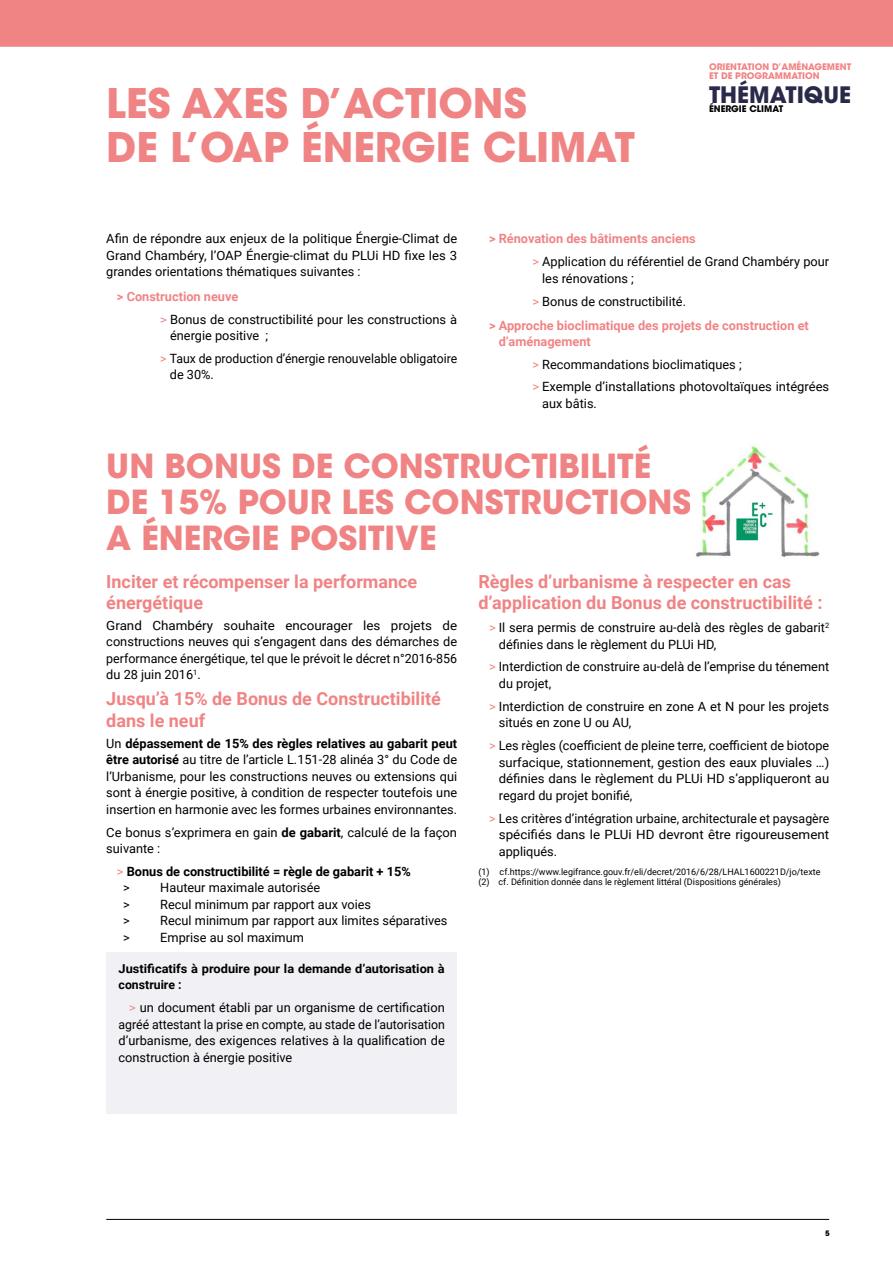
<style>
.page{position:relative;width:893px;height:1263px;background:#fff}
.page>*{position:absolute;margin:0;border:0;box-sizing:border-box;transform-origin:0 0}
.t1{font:700 40.5px "ITC Avant Garde Std";color:#f08485}
.t2{font:700 33px "ITC Avant Garde Std";color:#f08485}
.t3{font:700 22.5px "ITC Avant Garde Std";color:#2a2949}
.INTER_2{font:700 18px/21.6px "Roboto";color:#f08485}
.TEXTE{font:12.75px/16.5px "Roboto";color:#000}
.TEXTE-2{font:12.75px/16.5px "Roboto";color:#000;text-align:justify;scale:1.05 1}
.INTER_4{font:700 12.75px/15.8px "Roboto";color:#f08485}
.TEXTE-3{font:12.75px/16.5px "Roboto";color:#000;scale:.96 1}
.TEXTE-4{font:700 12.75px "Roboto";color:#000}
.TEXTE-5{font:700 12.3px/15.9px "Roboto";color:#000;scale:1.04 1}
.LÉGENDES{font:9px "Roboto";color:#000}
.t4{font:700 9px/9px "ITC Avant Garde Std";color:#f08485}
.t5{font:700 9px "ITC Avant Garde Std";color:#000}
.t6{font:700 7.5px "ITC Avant Garde Std";color:#000}
.s1{color:#f08485}
.s2{font-weight:700}
.s3{font-weight:400;color:#f08485}
</style>
<div class="page">
<div style="left:0;top:0;width:893px;height:47px;background:#f08485"></div>
<hr style="left:106px;top:1219px;width:723px;height:1px;background:#000">
<div style="left:106px;top:952px;width:351px;height:161px;background:#f1f0f4"></div>
<img style="left:696px;top:445px;width:124px;height:113px">
<p class="t1" style="left:106px;top:77px;width:422px">LES AXES D’ACTIONS</p>
<p class="t1" style="left:106px;top:121px;width:530px">DE L’OAP ÉNERGIE CLIMAT</p>
<p class="t4" style="left:709px;top:63px;width:144px">ORIENTATION D’AMÉNAGEMENT<br>ET DE PROGRAMMATION</p>
<h3 class="t3" style="left:709px;top:80px;width:143px">THÉMATIQUE</h3>
<p class="t5" style="left:709px;top:102px;width:76px">ÉNERGIE CLIMAT</p>
<p class="TEXTE" style="left:106px;top:230px;width:352px;text-align:justify">Afin de répondre aux enjeux de la politique Énergie-Climat de Grand Chambéry, l’OAP Énergie-climat du PLUi HD fixe les 3 grandes orientations thématiques suivantes :</p>
<p class="INTER_4" style="left:117px;top:288px;width:123px">&gt; Construction neuve</p>
<p class="TEXTE" style="left:170px;top:310px;width:288px;text-indent:-10px"><span class="s1">&gt;</span> Bonus de constructibilité pour les constructions à énergie positive ;</p>
<p class="TEXTE-3" style="left:170px;top:350px;width:301px;text-indent:-10px"><span class="s1">&gt;</span> Taux de production d’énergie renouvelable obligatoire de 30%.</p>
<p class="INTER_4" style="left:489px;top:231px;width:208px">&gt; Rénovation des bâtiments anciens</p>
<p class="TEXTE" style="left:542px;top:253px;width:288px;text-indent:-10px"><span class="s1">&gt;</span> Application du référentiel de Grand Chambéry pour les rénovations ;</p>
<p class="TEXTE" style="left:532px;top:292px;width:155px"><span class="s1">&gt;</span> Bonus de constructibilité.</p>
<p class="INTER_4" style="left:499px;top:317px;width:312px;text-indent:-10px">&gt; Approche bioclimatique des projets de construction et d’aménagement</p>
<p class="TEXTE" style="left:532px;top:355px;width:211px"><span class="s1">&gt;</span> Recommandations bioclimatiques ;</p>
<p class="TEXTE" style="left:542px;top:378px;width:288px;text-indent:-10px"><span class="s1">&gt;</span> Exemple d’installations photovoltaïques intégrées aux bâtis.</p>
<p class="t2" style="left:106px;top:444px;width:546px">UN BONUS DE CONSTRUCTIBILITÉ</p>
<p class="t2" style="left:106px;top:480px;width:587px">DE 15% POUR LES CONSTRUCTIONS</p>
<p class="t2" style="left:106px;top:516px;width:332px">A ÉNERGIE POSITIVE</p>
<p class="INTER_2" style="left:106px;top:570px;width:313px">Inciter et récompenser la performance énergétique</p>
<p class="TEXTE-2" style="left:106px;top:617px;width:336px">Grand Chambéry souhaite encourager les projets de constructions neuves qui s’engagent dans des démarches de performance énergétique, tel que le prévoit le décret n°2016-856 du 28 juin 2016<sup>1</sup>.</p>
<p class="INTER_2" style="left:106px;top:687px;width:336px">Jusqu’à 15% de Bonus de Constructibilité dans le neuf</p>
<p class="TEXTE" style="left:106px;top:734px;width:352px;text-align:justify">Un <span class="s2">dépassement de 15% des règles relatives au gabarit peut être autorisé</span> au titre de l’article L.151-28 alinéa 3° du Code de l’Urbanisme, pour les constructions neuves ou extensions qui sont à énergie positive, à condition de respecter toutefois une insertion en harmonie avec les formes urbaines environnantes.</p>
<p class="TEXTE" style="left:106px;top:823px;width:352px">Ce bonus s’exprimera en gain <span class="s2">de gabarit</span>, calculé de la façon suivante :</p>
<p class="TEXTE-4" style="left:117px;top:862px;width:295px"><span class="s3">&gt;</span> Bonus de constructibilité = règle de gabarit + 15%</p>
<p class="TEXTE" style="left:123px;top:879px;width:198px">&gt; Hauteur maximale autorisée</p>
<p class="TEXTE" style="left:123px;top:896px;width:249px">&gt; Recul minimum par rapport aux voies</p>
<p class="TEXTE" style="left:123px;top:912px;width:326px">&gt; Recul minimum par rapport aux limites séparatives</p>
<p class="TEXTE" style="left:123px;top:929px;width:182px">&gt; Emprise au sol maximum</p>
<p class="TEXTE-5" style="left:119px;top:960px;width:315px">Justificatifs à produire pour la demande d’autorisation à construire :</p>
<p class="TEXTE" style="left:119px;top:999px;width:328px;text-align:justify;text-indent:11px"><span class="s1">&gt;</span> un document établi par un organisme de certification agréé attestant la prise en compte, au stade de l’autorisation d’urbanisme, des exigences relatives à la qualification de construction à énergie positive</p>
<p class="INTER_2" style="left:478px;top:570px;width:346px">Règles d’urbanisme à respecter en cas d’application du Bonus de constructibilité :</p>
<p class="TEXTE" style="left:499px;top:619px;width:332px;text-indent:-10px"><span class="s1">&gt;</span> Il sera permis de construire au-delà des règles de gabarit<sup>2 </sup>définies dans le règlement du PLUi HD,</p>
<p class="TEXTE" style="left:499px;top:658px;width:332px;text-indent:-10px"><span class="s1">&gt;</span> Interdiction de construire au-delà de l’emprise du ténement du projet,</p>
<p class="TEXTE" style="left:499px;top:697px;width:332px;text-indent:-10px"><span class="s1">&gt;</span> Interdiction de construire en zone A et N pour les projets situés en zone U ou AU,</p>
<p class="TEXTE" style="left:499px;top:737px;width:332px;text-align:justify;text-indent:-10px"><span class="s1">&gt;</span> Les règles (coefficient de pleine terre, coefficient de biotope surfacique, stationnement, gestion des eaux pluviales …) définies dans le règlement du PLUi HD s’appliqueront au regard du projet bonifié,</p>
<p class="TEXTE" style="left:499px;top:809px;width:332px;text-align:justify;text-indent:-10px"><span class="s1">&gt;</span> Les critères d’intégration urbaine, architecturale et paysagère spécifiés dans le PLUi HD devront être rigoureusement appliqués.</p>
<p class="LÉGENDES" style="left:478px;top:865px;width:344px">(1) cf.https://www.legifrance.gouv.fr/eli/decret/2016/6/28/LHAL1600221D/jo/texte</p>
<p class="LÉGENDES" style="left:478px;top:876px;width:304px">(2) cf. Définition donnée dans le règlement littéral (Dispositions générales)</p>
<p class="t6" style="left:825px;top:1228px;width:6px">5</p>
</div>
